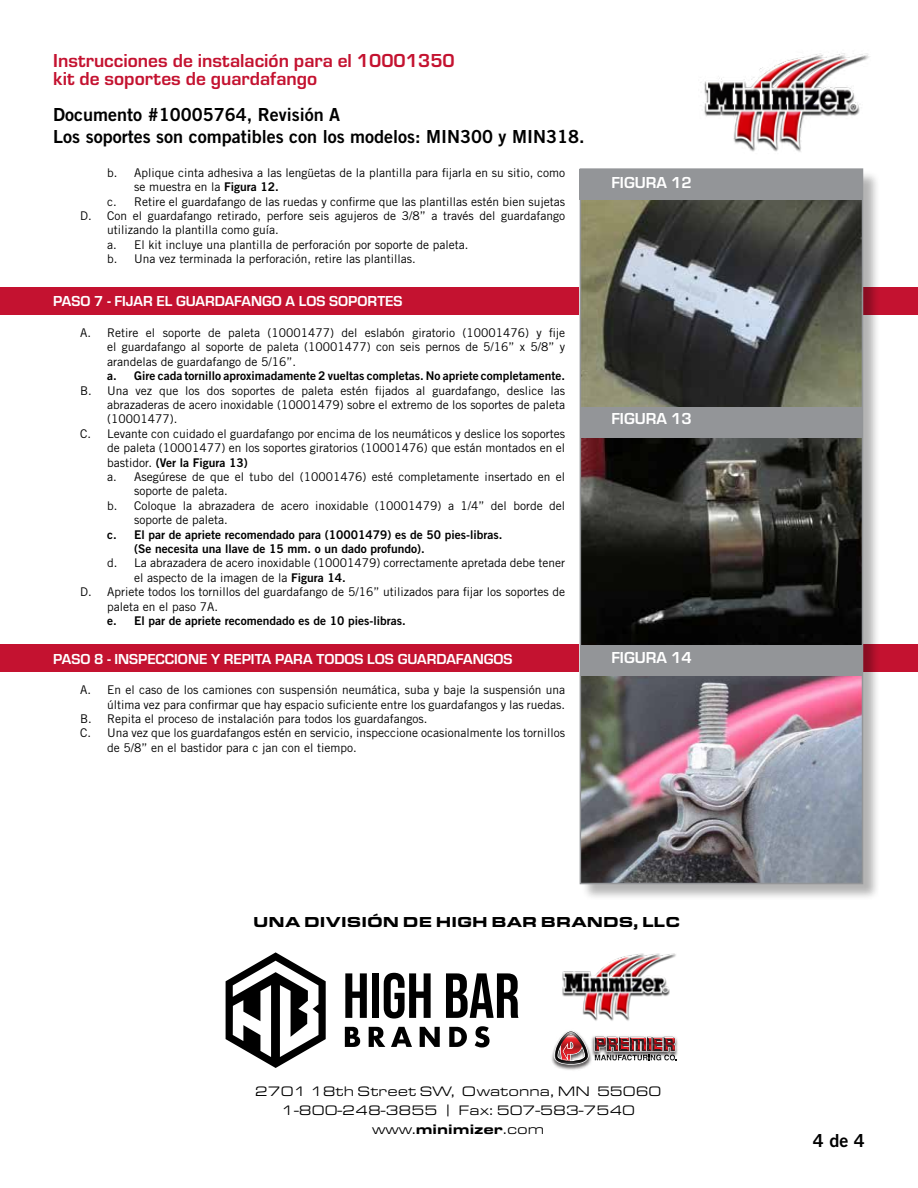
<style>
.page{position:relative;width:918px;height:1188px;background:#fff}
.page>*{position:absolute;margin:0;border:0;box-sizing:border-box;transform-origin:0 0}
.t1{font:700 19.5px/18px "Eurostile";color:#c41230}
.t2{font:18px/21.6px "Trade Gothic LT Std Bd 2";color:#000}
.t3{font:700 16.5px "Eurostile";color:#fff}
.t4{font:700 15px "Eurostile";color:#fff}
.t5{font:900 15px "Eurostile Ext";color:#000}
.t6{font:14.25px/18.9px "Eurostile Ext";color:#000;text-align:center}
.t7{font:12px/14.4px "Trade Gothic LT Std";color:#000;text-align:justify}
.t8{font:12px/14.4px "Trade Gothic LT Std Bd 2";color:#000}
.s1{font-family:"Trade Gothic LT Std Bd 2"}
.s2{font-family:"Trade Gothic LT Std"}
.s3{font-weight:900}
</style>
<div class="page">
<div style="left:0;top:287px;width:918px;height:27px;background:#c41230"></div>
<div style="left:0;top:645px;width:918px;height:27px;background:#c41230"></div>
<img style="left:552px;top:1049px;width:36px;height:21px">
<img style="left:677px;top:1041px;width:1px;height:13px">
<svg style="left:554px;top:1031px;width:123px;height:34px"></svg>
<img style="left:562px;top:953px;width:114px;height:68px">
<svg style="left:345px;top:973px;width:22px;height:45px"></svg>
<div style="left:372px;top:973px;width:7px;height:45px;background:#000"></div>
<svg style="left:384px;top:973px;width:47px;height:46px"></svg>
<svg style="left:446px;top:973px;width:72px;height:45px"></svg>
<svg style="left:345px;top:1027px;width:15px;height:20px"></svg>
<svg style="left:369px;top:1027px;width:16px;height:20px"></svg>
<svg style="left:391px;top:1027px;width:21px;height:20px"></svg>
<svg style="left:420px;top:1027px;width:20px;height:20px"></svg>
<svg style="left:449px;top:1027px;width:18px;height:20px"></svg>
<svg style="left:475px;top:1026px;width:15px;height:22px"></svg>
<svg style="left:226px;top:952px;width:100px;height:116px"></svg>
<img style="left:704px;top:53px;width:166px;height:99px">
<div style="left:581px;top:170px;width:300px;height:731px;background:#000;opacity:.3"></div>
<img style="left:583px;top:199px;width:277px;height:208px">
<img style="left:583px;top:437px;width:277px;height:209px">
<img style="left:583px;top:676px;width:277px;height:205px">
<div style="left:580px;top:169px;width:283px;height:30px;background:#939598"></div>
<div style="left:581px;top:407px;width:282px;height:30px;background:#939598"></div>
<div style="left:581px;top:646px;width:282px;height:30px;background:#939598"></div>
<div style="left:580px;top:168px;width:283px;height:716px;border:2px solid #939598"></div>
<h1 class="t1" style="left:53px;top:50px;width:403px">Instrucciones de instalación para el 10001350 kit de soportes de guardafango</h1>
<h2 class="t2" style="left:53px;top:104px;width:533px">Documento #10005764, Revisión A<br>Los soportes son compatibles con los modelos: MIN300 y MIN318.</h2>
<p class="t7" style="left:107px;top:165px;width:459px">b. Aplique cinta adhesiva a las lengüetas de la plantilla para fijarla en su sitio, como</p>
<p class="t7" style="left:134px;top:180px;width:146px">se muestra en la <span class="s1">Figura 12.</span></p>
<p class="t7" style="left:107px;top:194px;width:459px">c. Retire el guardafango de las ruedas y confirme que las plantillas estén bien sujetas</p>
<p class="t7" style="left:80px;top:208px;width:486px">D. Con el guardafango retirado, perfore seis agujeros de 3/8” a través del guardafango</p>
<p class="t7" style="left:107px;top:223px;width:173px">utilizando la plantilla como guía.</p>
<p class="t7" style="left:107px;top:237px;width:363px">a. El kit incluye una plantilla de perforación por soporte de paleta.</p>
<p class="t7" style="left:107px;top:252px;width:310px">b. Una vez terminada la perforación, retire las plantillas.</p>
<p class="t4" style="left:53px;top:291px;width:351px">PASO 7 - FIJAR EL GUARDAFANGO A LOS SOPORTES</p>
<p class="t7" style="left:107px;top:325px;width:459px;text-indent:-27px">A. Retire el soporte de paleta (10001477) del eslabón giratorio (10001476) y fije el guardafango al soporte de paleta (10001477) con seis pernos de 5/16” x 5/8” y arandelas de guardafango de 5/16”.</p>
<p class="t8" style="left:107px;top:368px;width:459px">a. Gire cada tornillo aproximadamente 2 vueltas completas. No apriete completamente.</p>
<p class="t7" style="left:80px;top:383px;width:486px">B. Una vez que los dos soportes de paleta estén fijados al guardafango, deslice las</p>
<p class="t7" style="left:107px;top:397px;width:459px">abrazaderas de acero inoxidable (10001479) sobre el extremo de los soportes de paleta</p>
<p class="t7" style="left:107px;top:412px;width:72px">(10001477).</p>
<p class="t7" style="left:80px;top:426px;width:486px">C. Levante con cuidado el guardafango por encima de los neumáticos y deslice los soportes</p>
<p class="t7" style="left:107px;top:441px;width:459px">de paleta (10001477) en los soportes giratorios (10001476) que están montados en el</p>
<p class="t8" style="left:107px;top:455px;width:142px"><span class="s2">bastidor.</span> (Ver la Figura 13)</p>
<p class="t7" style="left:107px;top:469px;width:459px">a. Asegúrese de que el tubo del (10001476) esté completamente insertado en el</p>
<p class="t7" style="left:134px;top:484px;width:95px">soporte de paleta.</p>
<p class="t7" style="left:107px;top:498px;width:459px">b. Coloque la abrazadera de acero inoxidable (10001479) a 1/4” del borde del</p>
<p class="t7" style="left:134px;top:513px;width:95px">soporte de paleta.</p>
<p class="t8" style="left:134px;top:527px;width:370px;text-indent:-27px">c. El par de apriete recomendado para (10001479) es de 50 pies-libras. (Se necesita una llave de 15 mm. o un dado profundo).</p>
<p class="t7" style="left:107px;top:556px;width:459px">d. La abrazadera de acero inoxidable (10001479) correctamente apretada debe tener</p>
<p class="t7" style="left:134px;top:570px;width:213px">el aspecto de la imagen de la <span class="s1">Figura 14.</span></p>
<p class="t7" style="left:80px;top:585px;width:486px">D. Apriete todos los tornillos del guardafango de 5/16” utilizados para fijar los soportes de</p>
<p class="t7" style="left:107px;top:599px;width:112px">paleta en el paso 7A.</p>
<p class="t8" style="left:107px;top:613px;width:300px">e. El par de apriete recomendado es de 10 pies-libras.</p>
<p class="t4" style="left:53px;top:648px;width:461px">PASO 8 - INSPECCIONE Y REPITA PARA TODOS LOS GUARDAFANGOS</p>
<p class="t7" style="left:80px;top:683px;width:486px">A. En el caso de los camiones con suspensión neumática, suba y baje la suspensión una</p>
<p class="t7" style="left:107px;top:697px;width:459px">última vez para confirmar que hay espacio suficiente entre los guardafangos y las ruedas.</p>
<p class="t7" style="left:80px;top:711px;width:349px">B. Repita el proceso de instalación para todos los guardafangos.</p>
<p class="t7" style="left:80px;top:726px;width:486px">C. Una vez que los guardafangos estén en servicio, inspeccione ocasionalmente los tornillos</p>
<p class="t7" style="left:107px;top:740px;width:251px">de 5/8” en el bastidor para c jan con el tiempo.</p>
<h3 class="t3" style="left:611px;top:171px;width:82px">FIGURA 12</h3>
<h3 class="t3" style="left:611px;top:407px;width:82px">FIGURA 13</h3>
<h3 class="t3" style="left:611px;top:646px;width:82px">FIGURA 14</h3>
<p class="t5" style="left:253px;top:911px;width:429px">UNA DIVISIÓN DE HIGH BAR BRANDS, LLC</p>
<p class="t6" style="left:255px;top:1081px;width:408px">2701 18th Street SW, Owatonna, MN 55060<br>1-800-248-3855 | Fax: 507-583-7540 www.<span class="s3">minimizer</span>.com</p>
<h2 class="t2" style="left:813px;top:1129px;width:53px">4 de 4</h2>
</div>
